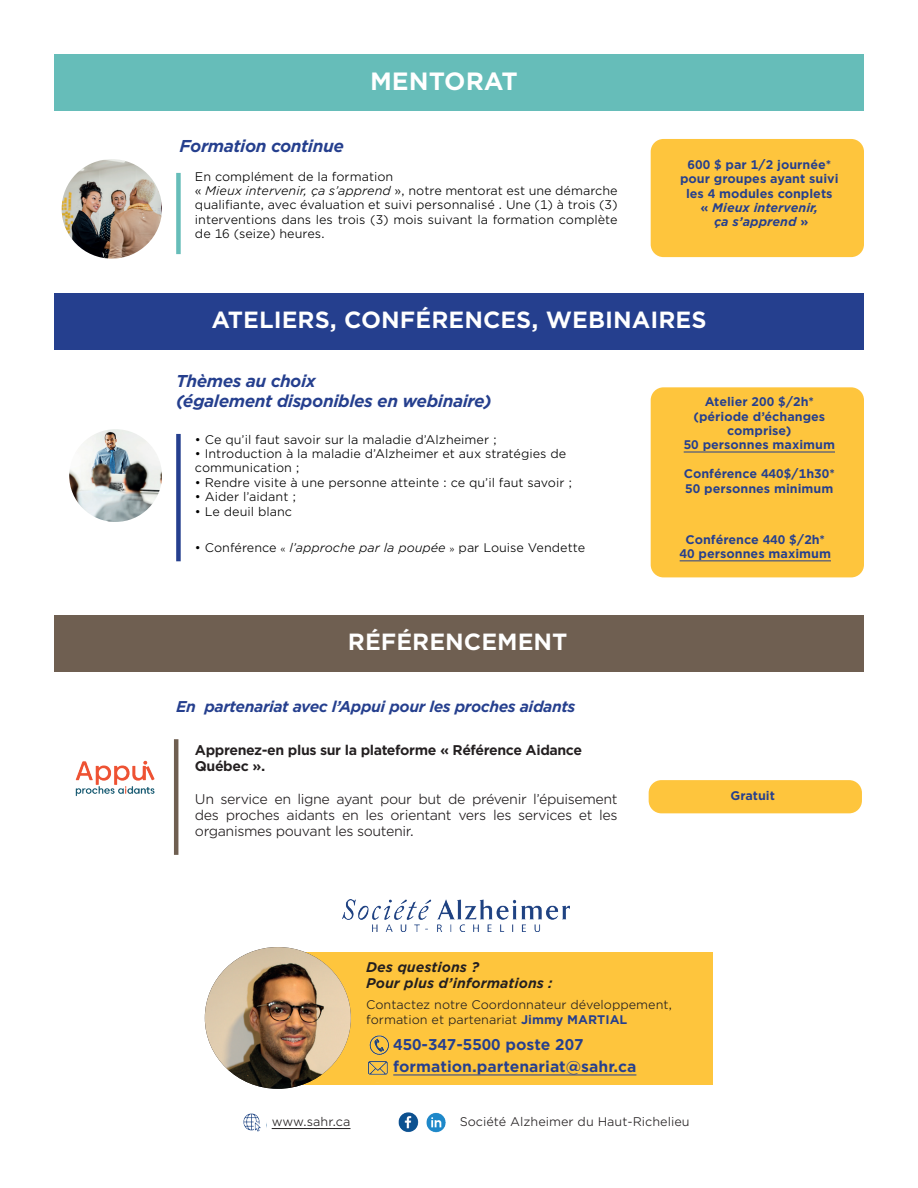
<style>
.page{position:relative;width:918px;height:1188px;background:#fff}
.page>*{position:absolute;margin:0;border:0;box-sizing:border-box;transform-origin:0 0}
.t1{font:700 24px "Gotham Office";color:#fff}
.t2{font:700 22.5px "Gotham Office";color:#fff}
.t3{font:italic 700 16.5px/19.8px "Gotham Office";letter-spacing:-.03em;color:#253f8e}
.t4{font:700 15px/21.9px "Gotham Office";color:#253f8e}
.t5{font:italic 700 15px "Gotham Office";letter-spacing:-.03em;color:#253f8e}
.t6{font:13.5px/16.2px "Gotham Office";letter-spacing:-.03em;color:#231f20;text-align:justify}
.t7{font:700 13.5px/16.2px "Gotham Office";letter-spacing:-.03em;color:#231f20}
.t8{font:italic 700 13.5px/16.2px "Gotham Office";color:#231f20}
.t9{font:12px/14.4px "Gotham Office";color:#000}
.t10{font:700 12px/14.4px "Gotham Office";color:#253f8e;text-align:center}
.t11{font:12px/14.4px "Gotham Office";color:#231f20}
.s1{font-style:italic}
.s2{font-size:9px}
.s3{font-weight:700;color:#253f8e}
</style>
<div class="page">
<div style="left:261px;top:952px;width:452px;height:133px;background:#fec53d"></div>
<img style="left:205px;top:947px;width:146px;height:142px">
<hr style="left:272px;top:1128px;width:79px;height:1px;background:#231f20">
<img style="left:243px;top:1113px;width:18px;height:19px">
<img style="left:426px;top:1112px;width:20px;height:21px">
<img style="left:398px;top:1112px;width:21px;height:20px">
<img style="left:367px;top:1035px;width:23px;height:40px">
<hr style="left:393px;top:1075px;width:243px;height:1px;background:#253f8e">
<div style="left:54px;top:615px;width:810px;height:57px;background:#6f5f51"></div>
<div style="left:54px;top:54px;width:810px;height:57px;background:#66bdb9"></div>
<div style="left:651px;top:139px;width:213px;height:118px;background:#fec53d;border-radius:13px"></div>
<div style="left:176px;top:173px;width:5px;height:81px;background:#66bdb9"></div>
<img style="left:62px;top:159px;width:100px;height:100px;border-radius:50px">
<div style="left:651px;top:387px;width:213px;height:190px;background:#fec53d;border-radius:13px"></div>
<hr style="left:684px;top:452px;width:151px;height:1px;background:#253f8e">
<hr style="left:680px;top:561px;width:151px;height:1px;background:#253f8e">
<div style="left:54px;top:293px;width:810px;height:57px;background:#253f8e"></div>
<div style="left:176px;top:434px;width:5px;height:127px;background:#253f8e"></div>
<img style="left:69px;top:429px;width:93px;height:93px;border-radius:46px">
<div style="left:649px;top:780px;width:213px;height:33px;background:#fec53d;border-radius:13px"></div>
<hr style="left:174px;top:739px;width:4px;height:116px;background:#6f5f51">
<img style="left:75px;top:760px;width:80px;height:36px">
<img style="left:343px;top:900px;width:226px;height:31px">
<h3 class="t3" style="left:180px;top:135px;width:166px">Formation continue</h3>
<h1 class="t1" style="left:370px;top:65px;width:149px">MENTORAT</h1>
<p class="t9" style="left:195px;top:169px;width:424px">En complément de la formation<br>« <span class="s1">Mieux intervenir, ça s’apprend</span> », notre mentorat est une démarche qualifiante, avec évaluation et suivi personnalisé . Une (1) à trois (3) interventions dans les trois (3) mois suivant la formation complète de 16 (seize) heures.</p>
<p class="t10" style="left:680px;top:157px;width:160px">600 $ par 1/2 journée* pour groupes ayant suivi les 4 modules conplets<br>« <span class="s1">Mieux intervenir,<br>ça s’apprend</span> »</p>
<h2 class="t2" style="left:211px;top:304px;width:497px">ATELIERS, CONFÉRENCES, WEBINAIRES</h2>
<h3 class="t3" style="left:176px;top:371px;width:317px">Thèmes au choix<br>(également disponibles en webinaire)</h3>
<p class="t9" style="left:195px;top:432px;width:303px">• Ce qu’il faut savoir sur la maladie d’Alzheimer ;</p>
<p class="t9" style="left:195px;top:446px;width:373px">• Introduction à la maladie d’Alzheimer et aux stratégies de communication ;</p>
<p class="t9" style="left:195px;top:475px;width:379px">• Rendre visite à une personne atteinte : ce qu’il faut savoir ;</p>
<p class="t9" style="left:195px;top:489px;width:103px">• Aider l’aidant ;</p>
<p class="t9" style="left:195px;top:504px;width:99px">• Le deuil blanc</p>
<p class="t9" style="left:195px;top:540px;width:392px">• Conférence <span class="s2">«</span> <span class="s1">l’approche par la poupée</span> <span class="s2">»</span> par Louise Vendette</p>
<h2 class="t2" style="left:348px;top:626px;width:221px">RÉFÉRENCEMENT</h2>
<p class="t5" style="left:176px;top:696px;width:401px">En partenariat avec l’Appui pour les proches aidants</p>
<p class="t10" style="left:684px;top:394px;width:153px">Atelier 200 $/2h* (période d’échanges comprise)<br>50 personnes maximum</p>
<p class="t10" style="left:684px;top:466px;width:152px;text-align:left">Conférence 440$/1h30*<br>50 personnes minimum</p>
<p class="t10" style="left:680px;top:532px;width:153px">Conférence 440 $/2h*<br>40 personnes maximum</p>
<p class="t7" style="left:195px;top:742px;width:389px">Apprenez-en plus sur la plateforme « Référence Aidance<br>Québec ».</p>
<p class="t6" style="left:195px;top:790px;width:424px">Un service en ligne ayant pour but de prévenir l’épuisement des proches aidants en les orientant vers les services et les organismes pouvant les soutenir.</p>
<p class="t10" style="left:730px;top:789px;width:46px">Gratuit</p>
<p class="t8" style="left:366px;top:959px;width:188px">Des questions ?<br>Pour plus d’informations :</p>
<p class="t11" style="left:366px;top:998px;width:308px">Contactez notre Coordonnateur développement, formation et partenariat <span class="s3">Jimmy MARTIAL</span></p>
<p class="t4" style="left:393px;top:1033px;width:245px">450-347-5500 poste 207 formation.partenariat@sahr.ca</p>
<p class="t11" style="left:272px;top:1114px;width:80px">www.sahr.ca</p>
<p class="t11" style="left:460px;top:1114px;width:231px">Société Alzheimer du Haut-Richelieu</p>
</div>
